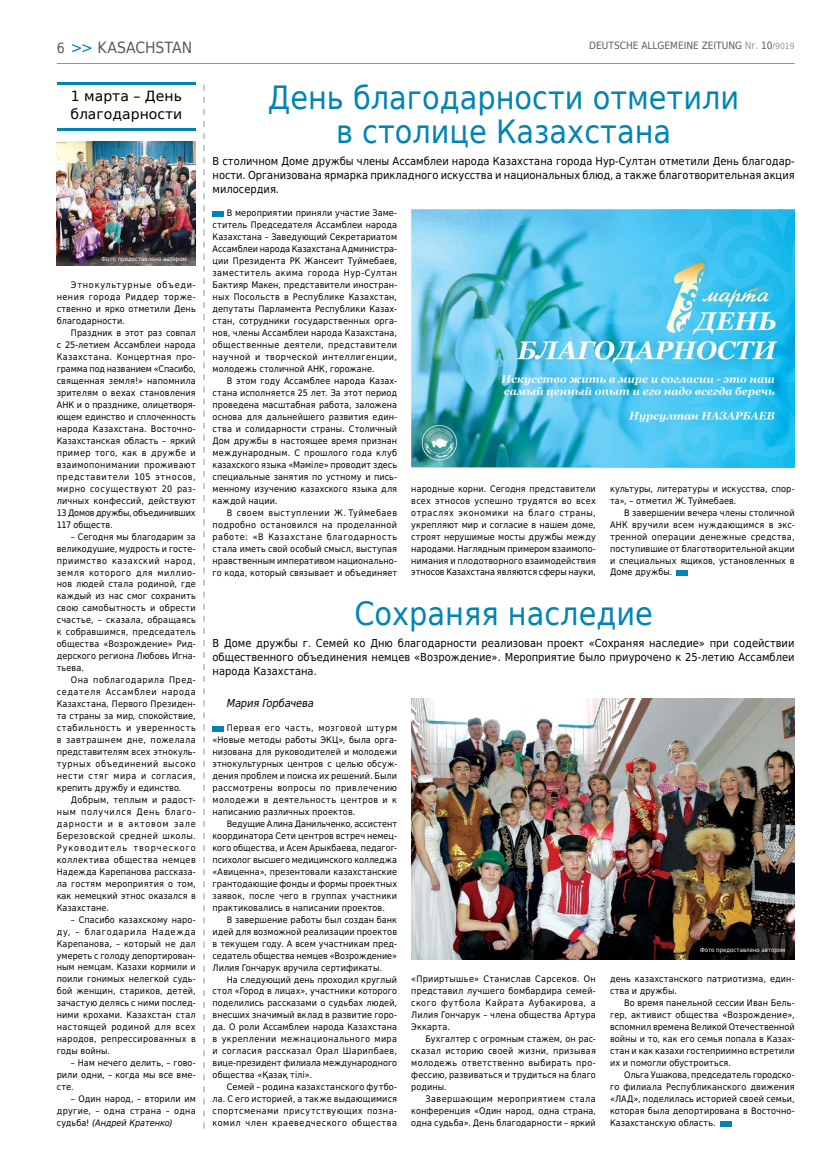
<style>
.page{position:relative;width:823px;height:1163px;background:#fff}
.page>*{position:absolute;margin:0;border:0;box-sizing:border-box;transform-origin:0 0}
.t1{font:32px/34px "DejaVu Sans";color:#0084b6;text-align:center;scale:.9 1}
.t2{font:15.4px "DejaVu Sans";color:#58595b;scale:.91 1}
.t3{font:14px/18px "DejaVu Sans";color:#000}
.t4{font:11px/14px "DejaVu Sans Condensed";color:#000;text-align:justify}
.t5{font:italic 11px "DejaVu Sans Condensed";letter-spacing:-.015em;color:#000}
.t6{font:10px "DejaVu Sans";color:#58595b;scale:.9 1}
.t7{font:9px/12px "DejaVu Sans Condensed";letter-spacing:.01em;color:#000;text-align:justify}
.t8{font:6px "DejaVu Sans Condensed";color:#fff}
.s1{font-size:14px}
.s2{color:#0084b6}
.s3{color:#939598}
.s4{font-size:8.5px;color:#939598}
.s5{font-style:italic}
</style>
<div class="page">
<hr style="left:57px;top:63px;width:737px;height:1px;background:#939598">
<svg style="left:203px;top:85px;width:1px;height:1043px"></svg>
<img style="left:411px;top:209px;width:383px;height:258px">
<img style="left:411px;top:698px;width:383px;height:261px">
<div style="left:212px;top:211px;width:12px;height:5px;background:#0084b6"></div>
<div style="left:212px;top:726px;width:12px;height:5px;background:#0084b6"></div>
<hr style="left:57px;top:82px;width:138px;height:2px;background:#0084b6">
<img style="left:57px;top:141px;width:138px;height:124px">
<hr style="left:58px;top:129px;width:138px;height:2px;background:#0084b6">
<div style="left:676px;top:570px;width:11px;height:5px;background:#0084b6"></div>
<div style="left:720px;top:1120px;width:11px;height:5px;background:#0084b6"></div>
<h2 class="t2" style="left:57px;top:35px;width:150px"><span class="s1">6</span> <span class="s2">&gt;&gt;</span> KASACHSTAN</h2>
<p class="t6" style="left:589px;top:37px;width:229px">DEUTSCHE ALLGEMEINE ZEITUNG <span class="s3">Nr.</span> 10<span class="s4">/9019</span></p>
<h3 class="t3" style="left:70px;top:87px;width:113px">1 марта – День благодарности</h3>
<p class="t8" style="left:102px;top:254px;width:87px">Фото предоставлено автором</p>
<p class="t7" style="left:57px;top:278px;width:140px;text-indent:14px">Этнокультурные объеди&shy;нения города Риддер торже&shy;ственно и ярко отметили День благодарности.</p>
<p class="t7" style="left:57px;top:326px;width:140px;text-indent:14px">Праздник в этот раз совпал с 25-летием Ассамблеи народа Казахстана. Концертная про&shy;грамма под названием «Спасибо, священная земля!» напомнила зрителям о вехах становления АНК и о празднике, олицетворя&shy;ющем единство и сплоченность народа Казахстана. Восточно-Казахстанская область – яркий пример того, как в дружбе и взаимопонимании проживают представители 105 этносов, мирно сосуществуют 20 раз&shy;личных конфессий, действуют 13 Домов дружбы, объединивших 117 обществ.</p>
<p class="t7" style="left:57px;top:530px;width:140px;text-indent:14px">– Сегодня мы благодарим за великодушие, мудрость и госте&shy;приимство казахский народ, земля которого для миллио&shy;нов людей стала родиной, где каждый из нас смог сохранить свою самобытность и обрести счастье, – сказала, обращаясь к собравшимся, председатель общества «Возрождение» Рид&shy;дерского региона Любовь Игна&shy;тьева.</p>
<p class="t7" style="left:57px;top:673px;width:140px;text-indent:14px">Она поблагодарила Пред&shy;седателя Ассамблеи народа Казахстана, Первого Президен&shy;та страны за мир, спокойствие, стабильность и уверенность в завтрашнем дне, пожелала представителям всех этнокуль&shy;турных объединений высоко нести стяг мира и согласия, крепить дружбу и единство.</p>
<p class="t7" style="left:57px;top:793px;width:140px;text-indent:14px">Добрым, теплым и радост&shy;ным получился День благо&shy;дарности и в актовом зале Березовской средней школы.<br>Руководитель творческого коллектива общества немцев Надежда Карепанова рассказа&shy;ла гостям мероприятия о том, как немецкий этнос оказался в Казахстане.</p>
<p class="t7" style="left:57px;top:912px;width:140px;text-indent:14px">– Спасибо казахскому наро&shy;ду, – благодарила Надежда Карепанова, – который не дал умереть с голоду депортирован&shy;ным немцам. Казахи кормили и поили гонимых нелегкой судь&shy;бой женщин, стариков, детей, зачастую делясь с ними послед&shy;ними крохами. Казахстан стал настоящей родиной для всех народов, репрессированных в годы войны.</p>
<p class="t7" style="left:57px;top:1056px;width:140px;text-indent:14px">– Нам нечего делить, – гово&shy;рили одни, – когда мы все вме&shy;сте.</p>
<p class="t7" style="left:57px;top:1092px;width:140px;text-indent:14px">– Один народ, – вторили им другие, – одна страна – одна судьба! <span class="s5">(Андрей Кратенко)</span></p>
<h1 class="t1" style="left:268px;top:79px;width:525px">День благодарности отметили в столице Казахстана</h1>
<p class="t4" style="left:212px;top:154px;width:583px">В столичном Доме дружбы члены Ассамблеи народа Казахстана города Нур-Султан отметили День благодар&shy;ности. Организована ярмарка прикладного искусства и национальных блюд, а также благотворительная акция милосердия.</p>
<p class="t7" style="left:212px;top:207px;width:186px;text-indent:14px">В мероприятии приняли участие Заме&shy;ститель Председателя Ассамблеи народа Казахстана – Заведующий Секретариатом Ассамблеи народа Казахстана Администра&shy;ции Президента РК Жансеит Туймебаев, заместитель акима города Нур-Султан Бактияр Макен, представители иностран&shy;ных Посольств в Республике Казахстан, депутаты Парламента Республики Казах&shy;стан, сотрудники государственных орга&shy;нов, члены Ассамблеи народа Казахстана, общественные деятели, представители научной и творческой интеллигенции, молодежь столичной АНК, горожане.</p>
<p class="t7" style="left:212px;top:374px;width:186px;text-indent:14px">В этом году Ассамблее народа Казах&shy;стана исполняется 25 лет. За этот период проведена масштабная работа, заложена основа для дальнейшего развития един&shy;ства и солидарности страны. Столичный Дом дружбы в настоящее время признан международным. С прошлого года клуб казахского языка «Мәміле» проводит здесь специальные занятия по устному и пись&shy;менному изучению казахского языка для каждой нации.</p>
<p class="t7" style="left:212px;top:506px;width:186px;text-indent:14px">В своем выступлении Ж. Туймебаев подробно остановился на проделанной работе: «В Казахстане благодарность стала иметь свой особый смысл, выступая нравственным императивом национально&shy;го кода, который связывает и объединяет</p>
<p class="t7" style="left:411px;top:482px;width:186px">народные корни. Сегодня представители всех этносов успешно трудятся во всех отраслях экономики на благо страны, укрепляют мир и согласие в нашем доме, строят нерушимые мосты дружбы между народами. Наглядным примером взаимопо&shy;нимания и плодотворного взаимодействия этносов Казахстана являются сферы науки,</p>
<p class="t7" style="left:609px;top:482px;width:186px">культуры, литературы и искусства, спор&shy;та», – отметил Ж. Туймебаев.</p>
<p class="t7" style="left:609px;top:506px;width:186px;text-indent:14px">В завершении вечера члены столичной АНК вручили всем нуждающимся в экс&shy;тренной операции денежные средства, поступившие от благотворительной акции и специальных ящиков, установленных в Доме дружбы.</p>
<h1 class="t1" style="left:354px;top:594px;width:333px">Сохраняя наследие</h1>
<p class="t4" style="left:212px;top:635px;width:583px">В Доме дружбы г. Семей ко Дню благодарности реализован проект «Сохраняя наследие» при содействии общественного объединения немцев «Возрождение». Мероприятие было приурочено к 25-летию Ассамблеи народа Казахстана.</p>
<p class="t5" style="left:227px;top:695px;width:89px">Мария Горбачева</p>
<p class="t7" style="left:212px;top:721px;width:186px;text-indent:14px">Первая его часть, мозговой штурм «Новые методы работы ЭКЦ», была орга&shy;низована для руководителей и молодежи этнокультурных центров с целью обсуж&shy;дения проблем и поиска их решений. Были рассмотрены вопросы по привлечению молодежи в деятельность центров и к написанию различных проектов.</p>
<p class="t7" style="left:212px;top:817px;width:186px;text-indent:14px">Ведущие Алина Данильченко, ассистент координатора Сети центров встреч немец&shy;кого общества, и Асем Арыкбаева, педагог&shy;психолог высшего медицинского колледжа «Авиценна», презентовали казахстанские грантодающие фонды и формы проектных заявок, после чего в группах участники практиковались в написании проектов.</p>
<p class="t7" style="left:212px;top:912px;width:186px;text-indent:14px">В завершение работы был создан банк идей для возможной реализации проектов в текущем году. А всем участникам пред&shy;седатель общества немцев «Возрождение» Лилия Гончарук вручила сертификаты.</p>
<p class="t7" style="left:212px;top:972px;width:186px;text-indent:14px">На следующий день проходил круглый стол «Город в лицах», участники которого поделились рассказами о судьбах людей, внесших значимый вклад в развитие горо&shy;да. О роли Ассамблеи народа Казахстана в укреплении межнационального мира и согласия рассказал Орал Шарипбаев, вице-президент филиала международного общества «Қазақ тілі».</p>
<p class="t7" style="left:212px;top:1080px;width:186px;text-indent:14px">Семей – родина казахстанского футбо&shy;ла. С его историей, а также выдающимися спортсменами присутствующих позна&shy;комил член краеведческого общества</p>
<p class="t7" style="left:411px;top:972px;width:186px">«Прииртышье» Станислав Сарсеков. Он представил лучшего бомбардира семей&shy;ского футбола Кайрата Аубакирова, а Лилия Гончарук – члена общества Артура Эккарта.</p>
<p class="t7" style="left:411px;top:1032px;width:186px;text-indent:14px">Бухгалтер с огромным стажем, он рас&shy;сказал историю своей жизни, призывая молодежь ответственно выбирать про&shy;фессию, развиваться и трудиться на благо родины.</p>
<p class="t7" style="left:411px;top:1092px;width:186px;text-indent:14px">Завершающим мероприятием стала конференция «Один народ, одна страна, одна судьба». День благодарности – яркий</p>
<p class="t8" style="left:699px;top:945px;width:87px">Фото предоставлено автором</p>
<p class="t7" style="left:609px;top:972px;width:186px">день казахстанского патриотизма, един&shy;ства и дружбы.</p>
<p class="t7" style="left:609px;top:996px;width:186px;text-indent:14px">Во время панельной сессии Иван Бель&shy;гер, активист общества «Возрождение», вспомнил времена Великой Отечественной войны и то, как его семья попала в Казах&shy;стан и как казахи гостеприимно встретили их и помогли обустроиться.</p>
<p class="t7" style="left:609px;top:1068px;width:186px;text-indent:14px">Ольга Ушакова, председатель городско&shy;го филиала Республиканского движения «ЛАД», поделилась историей своей семьи, которая была депортирована в Восточно-Казахстанскую область.</p>
</div>
